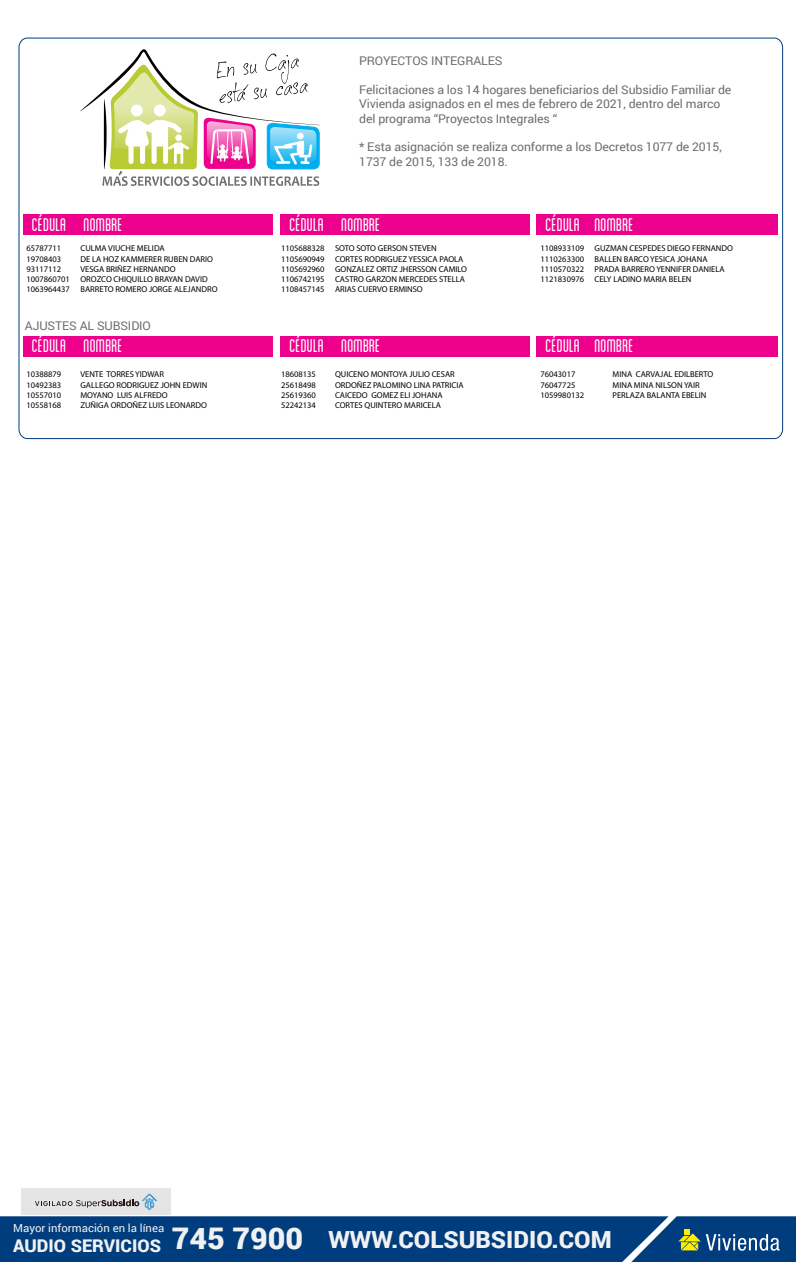
<style>
.page{position:relative;width:796px;height:1262px;background:#fff}
.page>*{position:absolute;margin:0;border:0;box-sizing:border-box;transform-origin:0 0}
.t1{font:900 23.6px "Roboto";color:#f1f1f1}
.t2{font:condensed 19.3px "Blanch";color:#fff}
.t3{font:12px/14.4px "Roboto";letter-spacing:-.01em;color:#6d6e71}
.t4{font:11.1px "Roboto";color:#f1f1f1}
.t5{font:8.5px/10.2px "Myriad Pro";color:#000}
.s1{font-size:29.8px}
</style>
<div class="page">
<div style="left:0;top:1216px;width:796px;height:46px;background:#003d7e"></div>
<div style="left:21px;top:1188px;width:150px;height:27px;background:#e5e5e5"></div>
<svg style="left:35px;top:1193px;width:122px;height:17px"></svg>
<svg style="left:18px;top:37px;width:766px;height:402px"></svg>
<svg style="left:80px;top:49px;width:240px;height:137px"></svg>
<div style="left:23px;top:336px;width:249px;height:20px;background:#ec008c"></div>
<div style="left:280px;top:336px;width:250px;height:20px;background:#ec008c"></div>
<div style="left:537px;top:336px;width:241px;height:20px;background:#ec008c"></div>
<div style="left:23px;top:215px;width:249px;height:20px;background:#ec008c"></div>
<div style="left:280px;top:215px;width:250px;height:20px;background:#ec008c"></div>
<div style="left:537px;top:215px;width:241px;height:20px;background:#ec008c"></div>
<h3 class="t3" style="left:359px;top:53px;width:145px">PROYECTOS INTEGRALES</h3>
<h3 class="t3" style="left:359px;top:82px;width:374px">Felicitaciones a los 14 hogares beneficiarios del Subsidio Familiar de<br>Vivienda asignados en el mes de febrero de 2021, dentro del marco del programa “Proyectos Integrales “</h3>
<h3 class="t3" style="left:359px;top:139px;width:364px">* Esta asignación se realiza conforme a los Decretos 1077 de 2015,<br>1737 de 2015, 133 de 2018.</h3>
<h2 class="t2" style="left:32px;top:214px;width:92px">CÉDULA NOMBRE</h2>
<h2 class="t2" style="left:290px;top:214px;width:92px">CÉDULA NOMBRE</h2>
<h2 class="t2" style="left:546px;top:214px;width:89px">CÉDULA NOMBRE</h2>
<p class="t5" style="left:26px;top:243px;width:36px">65787711</p>
<p class="t5" style="left:80px;top:243px;width:86px">CULMA VIUCHE MELIDA</p>
<p class="t5" style="left:26px;top:253px;width:36px">19708403</p>
<p class="t5" style="left:80px;top:253px;width:134px">DE LA HOZ KAMMERER RUBEN DARIO</p>
<p class="t5" style="left:26px;top:264px;width:36px">93117112</p>
<p class="t5" style="left:26px;top:264px;width:193px;text-indent:54px">VESGA BRIÑEZ HERNANDO<br>1007860701 OROZCO CHIQUILLO BRAYAN DAVID<br>1063964437 BARRETO ROMERO JORGE ALEJANDRO</p>
<h3 class="t3" style="left:25px;top:318px;width:128px">AJUSTES AL SUBSIDIO</h3>
<p class="t5" style="left:281px;top:243px;width:188px">1105688328 SOTO SOTO GERSON STEVEN 1105690949 CORTES RODRIGUEZ YESSICA PAOLA 1105692960 GONZALEZ ORTIZ JHERSSON CAMILO 1106742195 CASTRO GARZON MERCEDES STELLA 1108457145 ARIAS CUERVO ERMINSO</p>
<p class="t5" style="left:541px;top:243px;width:194px">1108933109 GUZMAN CESPEDES DIEGO FERNANDO 1110263300 BALLEN BARCO YESICA JOHANA 1110570322 PRADA BARRERO YENNIFER DANIELA 1121830976 CELY LADINO MARIA BELEN</p>
<h2 class="t2" style="left:32px;top:335px;width:92px">CÉDULA NOMBRE</h2>
<h2 class="t2" style="left:290px;top:335px;width:92px">CÉDULA NOMBRE</h2>
<h2 class="t2" style="left:546px;top:335px;width:89px">CÉDULA NOMBRE</h2>
<p class="t5" style="left:26px;top:369px;width:36px">10388879</p>
<p class="t5" style="left:80px;top:369px;width:85px">VENTE TORRES YIDWAR</p>
<p class="t5" style="left:26px;top:379px;width:36px">10492383</p>
<p class="t5" style="left:80px;top:379px;width:128px">GALLEGO RODRIGUEZ JOHN EDWIN</p>
<p class="t5" style="left:26px;top:390px;width:36px">10557010</p>
<p class="t5" style="left:80px;top:390px;width:89px">MOYANO LUIS ALFREDO</p>
<p class="t5" style="left:26px;top:400px;width:36px">10558168</p>
<p class="t5" style="left:80px;top:400px;width:128px">ZUÑIGA ORDOÑEZ LUIS LEONARDO</p>
<p class="t5" style="left:281px;top:369px;width:36px">18608135</p>
<p class="t5" style="left:335px;top:369px;width:121px">QUICENO MONTOYA JULIO CESAR</p>
<p class="t5" style="left:281px;top:379px;width:36px">25618498</p>
<p class="t5" style="left:335px;top:379px;width:130px">ORDOÑEZ PALOMINO LINA PATRICIA</p>
<p class="t5" style="left:281px;top:390px;width:36px">25619360</p>
<p class="t5" style="left:335px;top:390px;width:109px">CAICEDO GOMEZ ELI JOHANA</p>
<p class="t5" style="left:281px;top:400px;width:36px">52242134</p>
<p class="t5" style="left:335px;top:400px;width:107px">CORTES QUINTERO MARICELA</p>
<p class="t5" style="left:541px;top:369px;width:36px">76043017</p>
<p class="t5" style="left:613px;top:369px;width:102px">MINA CARVAJAL EDILBERTO</p>
<p class="t5" style="left:541px;top:379px;width:36px">76047725</p>
<p class="t5" style="left:613px;top:379px;width:89px">MINA MINA NILSON YAIR</p>
<p class="t5" style="left:541px;top:390px;width:45px">1059980132</p>
<p class="t5" style="left:613px;top:390px;width:95px">PERLAZA BALANTA EBELIN</p>
<h3 class="t4" style="left:13px;top:1220px;width:153px">Mayor información en la línea</h3>
<h1 class="t1" style="left:13px;top:1222px;width:600px"><sub>AUDIO</sub> <sub>SERVICIOS</sub> <span class="s1">745 7900</span> WWW.COLSUBSIDIO.COM</h1>
</div>
